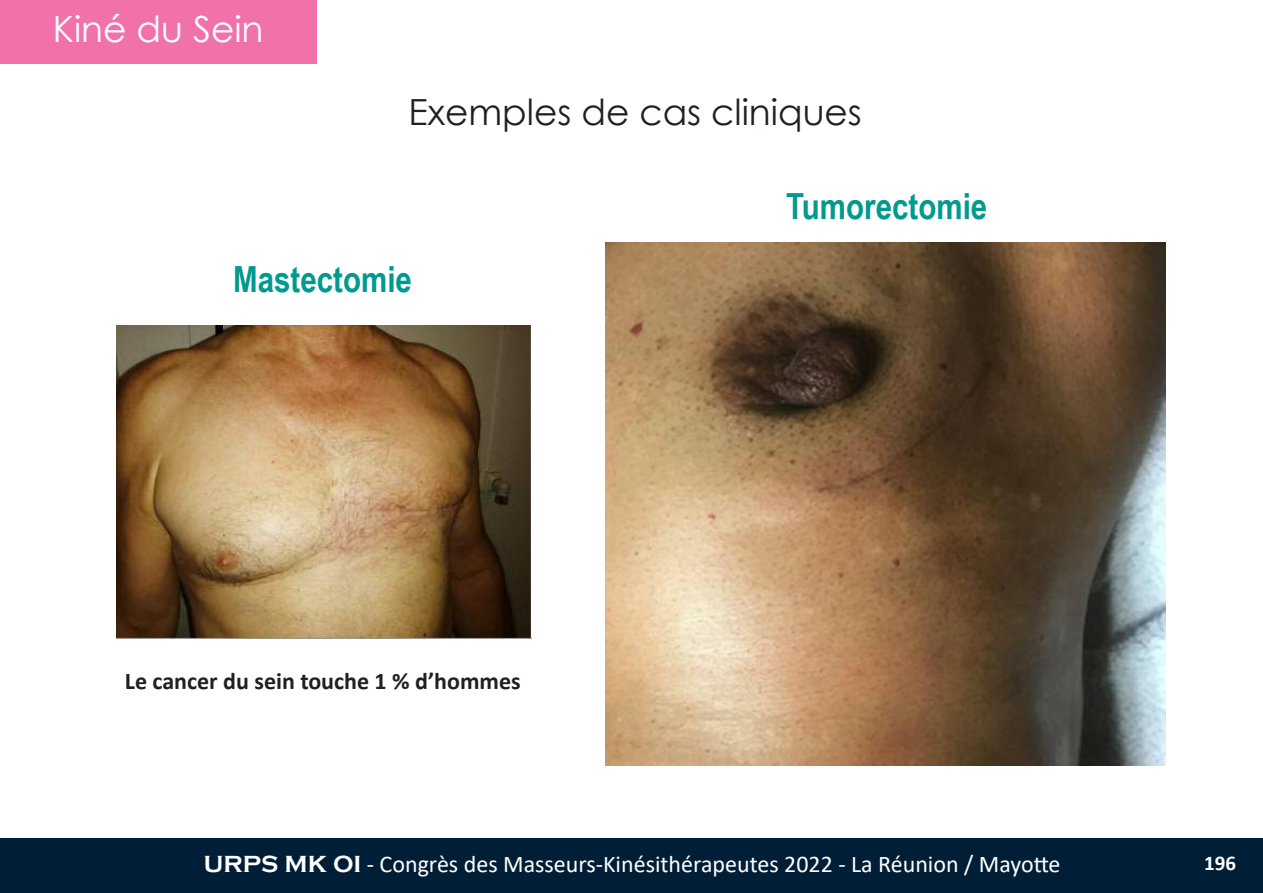
<style>
.page{position:relative;width:1263px;height:893px;background:#fff}
.page>*{position:absolute;margin:0;border:0;box-sizing:border-box;transform-origin:0 0}
.t1{font:700 36px "Arial Narrow";color:#009a8f}
.t2{font:36px "Century Gothic";color:#231f20}
.t3{font:36px "Century Gothic";color:#fff}
.t4{font:24px "Calibri";color:#fff}
.t5{font:700 24px "Calibri";color:#231f20}
.t6{font:700 21px "Calibri";color:#fff}
.s1{font-family:"Copperplate Gothic";font-weight:700}
</style>
<div class="page">
<div style="left:0;top:838px;width:1263px;height:55px;background:#001f37"></div>
<div style="left:0;top:0;width:316px;height:64px;background:#f171ab"></div>
<img style="left:606px;top:242px;width:559px;height:523px">
<img style="left:116px;top:326px;width:416px;height:313px">
<h1 class="t3" style="left:53px;top:5px;width:212px">Kiné du Sein</h1>
<h1 class="t2" style="left:408px;top:89px;width:455px">Exemples de cas cliniques</h1>
<h1 class="t1" style="left:786px;top:186px;width:203px">tumorectomie</h1>
<h1 class="t1" style="left:233px;top:259px;width:180px">Mastectomie</h1>
<p class="t5" style="left:125px;top:670px;width:397px">Le cancer du sein touche 1 % d’hommes</p>
<p class="t4" style="left:204px;top:854px;width:858px"><span class="s1">URPS MK OI</span> - Congrès des Masseurs-Kinésithérapeutes 2022 - La Réunion / Mayotte</p>
<p class="t6" style="left:1204px;top:854px;width:33px">196</p>
</div>
